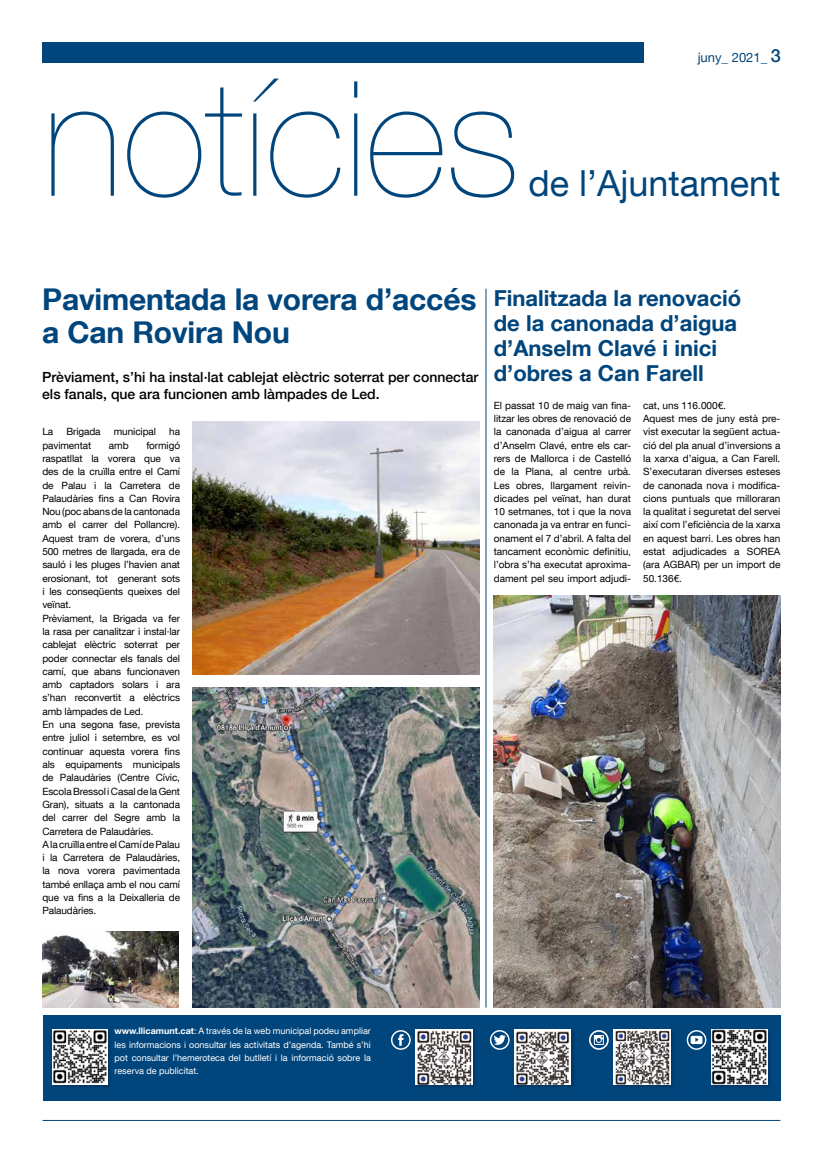
<style>
.page{position:relative;width:823px;height:1163px;background:#fff}
.page>*{position:absolute;margin:0;border:0;box-sizing:border-box;transform-origin:0 0}
.t1{font:200 160px "Helvetica Neue LT Com";color:#00457c}
.t2{font:35.9px "Helvetica Neue LT Com";color:#00457c}
.t3{font:700 30px/33px "Helvetica Neue LT Com";letter-spacing:-.005em;color:#00457c}
.t4{font:700 22px/25px "Helvetica Neue LT Com";color:#00457c}
.t5{font:500 14px/16.8px "Helvetica Neue";color:#000}
.t6{font:13px "Helvetica Neue LT Com";color:#00457c}
.t7{font:10px/13.3px "Helvetica Neue LT Com";letter-spacing:-.01em;color:#000}
.t8{font:9px/13.3px "Helvetica Neue LT Com";color:#fff;text-align:justify}
.s1{font-family:"Helvetica Neue";font-weight:500;font-size:18px}
.s2{font-weight:700}
</style>
<div class="page">
<div style="left:43px;top:43px;width:600px;height:20px;background:#00457c"></div>
<hr style="left:43px;top:1119px;width:737px;height:1px;background:#00457c">
<div style="left:380px;top:1014px;width:400px;height:86px;background:#00457c"></div>
<div style="left:43px;top:1014px;width:342px;height:86px;background:#00457c"></div>
<svg style="left:391px;top:1030px;width:19px;height:19px"></svg>
<svg style="left:686px;top:1030px;width:20px;height:19px"></svg>
<svg style="left:489px;top:1030px;width:20px;height:19px"></svg>
<svg style="left:589px;top:1030px;width:19px;height:19px"></svg>
<div style="left:51px;top:1027px;width:61px;height:62px;background:#000;opacity:.22"></div>
<img style="left:53px;top:1029px;width:54px;height:54px">
<div style="left:414px;top:1027px;width:63px;height:62px;background:#000;opacity:.22"></div>
<img style="left:415px;top:1029px;width:57px;height:54px">
<div style="left:612px;top:1027px;width:63px;height:62px;background:#000;opacity:.22"></div>
<img style="left:613px;top:1029px;width:57px;height:54px">
<div style="left:710px;top:1027px;width:62px;height:62px;background:#000;opacity:.22"></div>
<img style="left:711px;top:1029px;width:56px;height:54px">
<div style="left:513px;top:1027px;width:63px;height:62px;background:#000;opacity:.22"></div>
<img style="left:514px;top:1029px;width:56px;height:54px">
<img style="left:193px;top:687px;width:286px;height:320px">
<hr style="left:485px;top:289px;width:1px;height:718px;background:#00457c">
<img style="left:43px;top:931px;width:136px;height:76px">
<img style="left:493px;top:595px;width:287px;height:412px">
<img style="left:193px;top:422px;width:286px;height:252px">
<h1 class="t1" style="left:43px;top:46px;width:479px">notícies</h1>
<h3 class="t6" style="left:697px;top:49px;width:84px">juny_ 2021_ <span class="s1">3</span></h3>
<h2 class="t2" style="left:528px;top:161px;width:253px">de l’Ajuntament</h2>
<h3 class="t3" style="left:42px;top:282px;width:435px">Pavimentada la vorera d’accés a Can Rovira Nou</h3>
<h3 class="t5" style="left:42px;top:367px;width:437px">Prèviament, s’hi ha instal·lat cablejat elèctric soterrat per connectar els fanals, que ara funcionen amb làmpades de Led.</h3>
<p class="t7" style="left:42px;top:425px;width:12px">La</p>
<p class="t7" style="left:66px;top:425px;width:36px">Brigada</p>
<p class="t7" style="left:114px;top:425px;width:44px">municipal</p>
<p class="t7" style="left:169px;top:425px;width:12px">ha</p>
<p class="t7" style="left:42px;top:438px;width:50px">pavimentat</p>
<p class="t7" style="left:109px;top:438px;width:21px">amb</p>
<p class="t7" style="left:42px;top:438px;width:139px;text-indent:104px">formigó raspatllat la vorera que va des de la cruïlla entre el Camí de Palau i la Carretera de<br>Palaudàries fins a Can Rovira<br>Nou (poc abans de la cantonada amb el carrer del Pollancre).<br>Aquest tram de vorera, d’uns<br>500 metres de llargada, era de sauló i les pluges l’havien anat erosionant, tot generant sots i les conseqüents queixes del veïnat.<br>Prèviament, la Brigada va fer la rasa per canalitzar i instal·lar cablejat elèctric soterrat per poder connectar els fanals del camí, que abans funcionaven amb captadors solars i ara s’han reconvertit a elèctrics amb làmpades de Led.<br>En una segona fase, prevista entre juliol i setembre, es vol continuar aquesta vorera fins als equipaments municipals de Palaudàries (Centre Cívic,<br>Escola Bressol i Casal de la Gent<br>Gran), situats a la cantonada del carrer del Segre amb la<br>Carretera de Palaudàries.<br>A la cruïlla entre el Camí de Palau i la Carretera de Palaudàries, la nova vorera pavimentada també enllaça amb el nou camí que va fins a la Deixalleria de<br>Palaudàries.</p>
<h3 class="t4" style="left:493px;top:285px;width:249px">Finalitzada la renovació de la canonada d’aigua d’Anselm Clavé i inici d’obres a Can Farell</h3>
<p class="t7" style="left:493px;top:398px;width:139px;text-align:justify">El passat 10 de maig van fina&shy;litzar les obres de renovació de la canonada d’aigua al carrer d’Anselm Clavé, entre els car&shy;rers de Mallorca i de Castelló de la Plana, al centre urbà.<br>Les obres, llargament reivin&shy;dicades pel veïnat, han durat 10 setmanes, tot i que la nova canonada ja va entrar en funci&shy;onament el 7 d’abril. A falta del tancament econòmic definitiu, l’obra s’ha executat aproxima&shy;dament pel seu import adjudi-</p>
<p class="t7" style="left:642px;top:398px;width:139px">cat, uns 116.000€.<br>Aquest mes de juny està pre&shy;vist executar la següent actua&shy;ció del pla anual d’inversions a la xarxa d’aigua, a Can Farell.<br>S’executaran diverses esteses de canonada nova i modifica&shy;cions puntuals que milloraran la qualitat i seguretat del servei així com l’eficiència de la xarxa en aquest barri. Les obres han estat adjudicades a SOREA (ara AGBAR) per un import de<br>50.136€.</p>
<p class="t8" style="left:115px;top:1023px;width:257px"><span class="s2">www.llicamunt.cat</span>: A través de la web municipal podeu ampliar les informacions i oonsultar les activitats d’agenda. També s’hi pot consultar l’hemeroteca del butlletí i la informació sobre la reserva de publicitat.</p>
</div>
